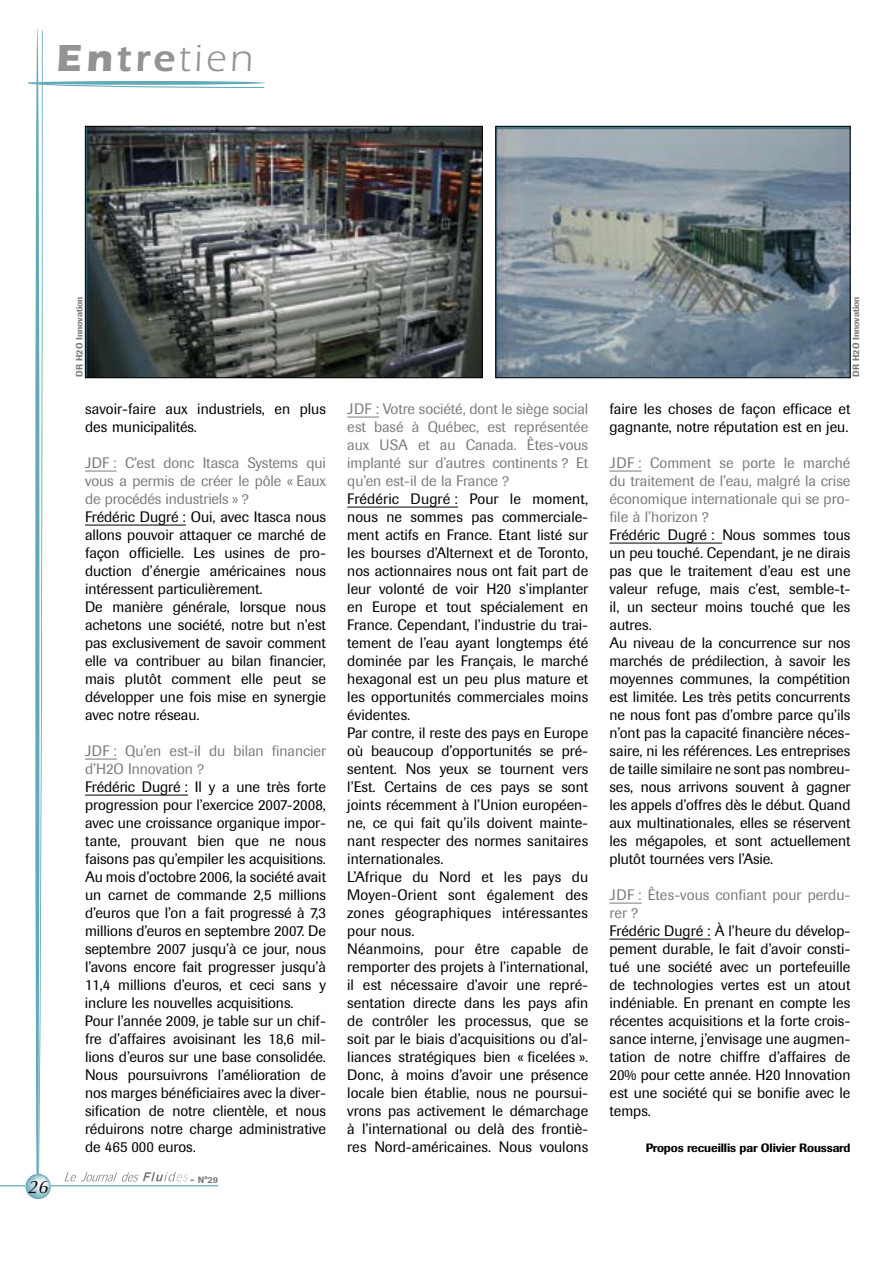
<style>
.page{position:relative;width:893px;height:1263px;background:#fff}
.page>*{position:absolute;margin:0;border:0;box-sizing:border-box;transform-origin:0 0}
.t1{font:39px "Itc Eras";color:#939393}
.t2{font:italic 18px "Optima";color:#000}
.t3{font:15px/18px "Imago";color:#000}
.t4{font:15px/18px "Imago";letter-spacing:-.005em;color:#7c7c7c;text-align:justify}
.t5{font:500 12px "Imago";letter-spacing:-.01em;color:#000}
.t6{font:500 9px "Imago";color:#7c7c7c}
.s1{font-weight:700}
.s2{font-weight:600}
.s3{font-size:10.5px}
</style>
<div class="page">
<hr style="left:0;top:1185px;width:218px;height:1px;background:#61aab8">
<svg style="left:25px;top:28px;width:240px;height:1171px"></svg>
<hr style="left:85px;top:471px;width:31px;height:1px;background:#7c7c7c">
<hr style="left:85px;top:525px;width:101px;height:1px;background:#000">
<hr style="left:85px;top:759px;width:32px;height:1px;background:#7c7c7c">
<hr style="left:85px;top:795px;width:103px;height:1px;background:#000">
<hr style="left:347px;top:417px;width:32px;height:1px;background:#7c7c7c">
<hr style="left:347px;top:507px;width:111px;height:1px;background:#000">
<hr style="left:609px;top:471px;width:33px;height:1px;background:#7c7c7c">
<hr style="left:609px;top:543px;width:113px;height:1px;background:#000">
<hr style="left:609px;top:903px;width:33px;height:1px;background:#7c7c7c">
<hr style="left:609px;top:939px;width:102px;height:1px;background:#000">
<img style="left:87px;top:128px;width:393px;height:248px">
<div style="left:85px;top:126px;width:397px;height:252px;border:1px solid #000"></div>
<img style="left:497px;top:128px;width:351px;height:248px">
<div style="left:495px;top:126px;width:355px;height:252px;border:1px solid #000"></div>
<h1 class="t1" style="left:56px;top:36px;width:198px"><span class="s1">En</span><span class="s2">tre</span>tien</h1>
<p class="t2" style="left:28px;top:1176px;width:22px">26</p>
<p class="t6" style="left:74px;top:376px;width:82px;rotate:-90deg">DRH2OInnovation</p>
<p class="t6" style="left:851px;top:376px;width:82px;rotate:-90deg">DRH2OInnovation</p>
<p class="t3" style="left:85px;top:400px;width:242px">savoir-faire aux industriels, en plus des municipalités.</p>
<p class="t4" style="left:85px;top:454px;width:242px">JDF : C’est donc Itasca Systems qui vous a permis de créer le pôle « Eaux de procédés industriels » ?</p>
<p class="t3" style="left:85px;top:508px;width:243px">Frédéric Dugré : Oui, avec Itasca nous allons pouvoir attaquer ce marché de façon officielle. Les usines de pro&shy;duction d’énergie américaines nous intéressent particulièrement.<br>De manière générale, lorsque nous achetons une société, notre but n’est pas exclusivement de savoir comment elle va contribuer au bilan financier, mais plutôt comment elle peut se développer une fois mise en synergie avec notre réseau.</p>
<p class="t4" style="left:85px;top:742px;width:243px">JDF : Qu’en est-il du bilan financier d’H2O Innovation ?</p>
<p class="t3" style="left:85px;top:778px;width:243px">Frédéric Dugré : Il y a une très forte progression pour l’exercice 2007-2008, avec une croissance organique impor&shy;tante, prouvant bien que ne nous faisons pas qu’empiler les acquisitions.<br>Au mois d’octobre 2006, la société avait un carnet de commande 2,5 millions d’euros que l’on a fait progressé à 7,3 millions d’euros en septembre 2007. De septembre 2007 jusqu’à ce jour, nous l’avons encore fait progresser jusqu’à 11,4 millions d’euros, et ceci sans y inclure les nouvelles acquisitions.<br>Pour l’année 2009, je table sur un chif&shy;fre d’affaires avoisinant les 18,6 mil&shy;lions d’euros sur une base consolidée.<br>Nous poursuivrons l’amélioration de nos marges bénéficiaires avec la diver&shy;sification de notre clientèle, et nous réduirons notre charge administrative de 465 000 euros.</p>
<p class="t6" style="left:190px;top:1174px;width:29px"><span class="s3">-</span> N°29</p>
<p class="t4" style="left:347px;top:400px;width:242px">JDF : Votre société, dont le siège social est basé à Québec, est représentée aux USA et au Canada. Êtes-vous implanté sur d’autres continents ? Et qu’en est-il de la France ?</p>
<p class="t3" style="left:347px;top:490px;width:243px">Frédéric Dugré : Pour le moment, nous ne sommes pas commerciale&shy;ment actifs en France. Etant listé sur les bourses d’Alternext et de Toronto, nos actionnaires nous ont fait part de leur volonté de voir H20 s’implanter en Europe et tout spécialement en France. Cependant, l’industrie du trai&shy;tement de l’eau ayant longtemps été dominée par les Français, le marché hexagonal est un peu plus mature et les opportunités commerciales moins évidentes.<br>Par contre, il reste des pays en Europe où beaucoup d’opportunités se pré&shy;sentent. Nos yeux se tournent vers l’Est. Certains de ces pays se sont joints récemment à l’Union européen&shy;ne, ce qui fait qu’ils doivent mainte&shy;nant respecter des normes sanitaires internationales.<br>L’Afrique du Nord et les pays du Moyen-Orient sont également des zones géographiques intéressantes pour nous.<br>Néanmoins, pour être capable de remporter des projets à l’international, il est nécessaire d’avoir une repré&shy;sentation directe dans les pays afin de contrôler les processus, que se soit par le biais d’acquisitions ou d’al&shy;liances stratégiques bien « ficelées ».<br>Donc, à moins d’avoir une présence locale bien établie, nous ne poursui&shy;vrons pas activement le démarchage à l’international ou delà des frontiè&shy;res Nord-américaines. Nous voulons</p>
<p class="t3" style="left:609px;top:400px;width:242px">faire les choses de façon efficace et gagnante, notre réputation est en jeu.</p>
<p class="t4" style="left:609px;top:454px;width:242px">JDF : Comment se porte le marché du traitement de l’eau, malgré la crise économique internationale qui se pro&shy;file à l’horizon ?</p>
<p class="t3" style="left:609px;top:526px;width:243px">Frédéric Dugré : Nous sommes tous un peu touché. Cependant, je ne dirais pas que le traitement d’eau est une valeur refuge, mais c’est, semble-t&shy;il, un secteur moins touché que les autres.<br>Au niveau de la concurrence sur nos marchés de prédilection, à savoir les moyennes communes, la compétition est limitée. Les très petits concurrents ne nous font pas d’ombre parce qu’ils n’ont pas la capacité financière néces&shy;saire, ni les références. Les entreprises de taille similaire ne sont pas nombreu&shy;ses, nous arrivons souvent à gagner les appels d’offres dès le début. Quand aux multinationales, elles se réservent les mégapoles, et sont actuellement plutôt tournées vers l’Asie.</p>
<p class="t4" style="left:609px;top:886px;width:242px">JDF : êtes-vous confiant pour perdu&shy;rer ?</p>
<p class="t3" style="left:609px;top:922px;width:242px;text-align:justify">Frédéric Dugré : à l’heure du dévelop&shy;pement durable, le fait d’avoir consti&shy;tué une société avec un portefeuille de technologies vertes est un atout indéniable. En prenant en compte les récentes acquisitions et la forte crois&shy;sance interne, j’envisage une augmen&shy;tation de notre chiffre d’affaires de 20% pour cette année. H20 Innovation est une société qui se bonifie avec le temps.</p>
<p class="t5" style="left:646px;top:1141px;width:206px">Propos recueillis par Olivier Roussard</p>
</div>
